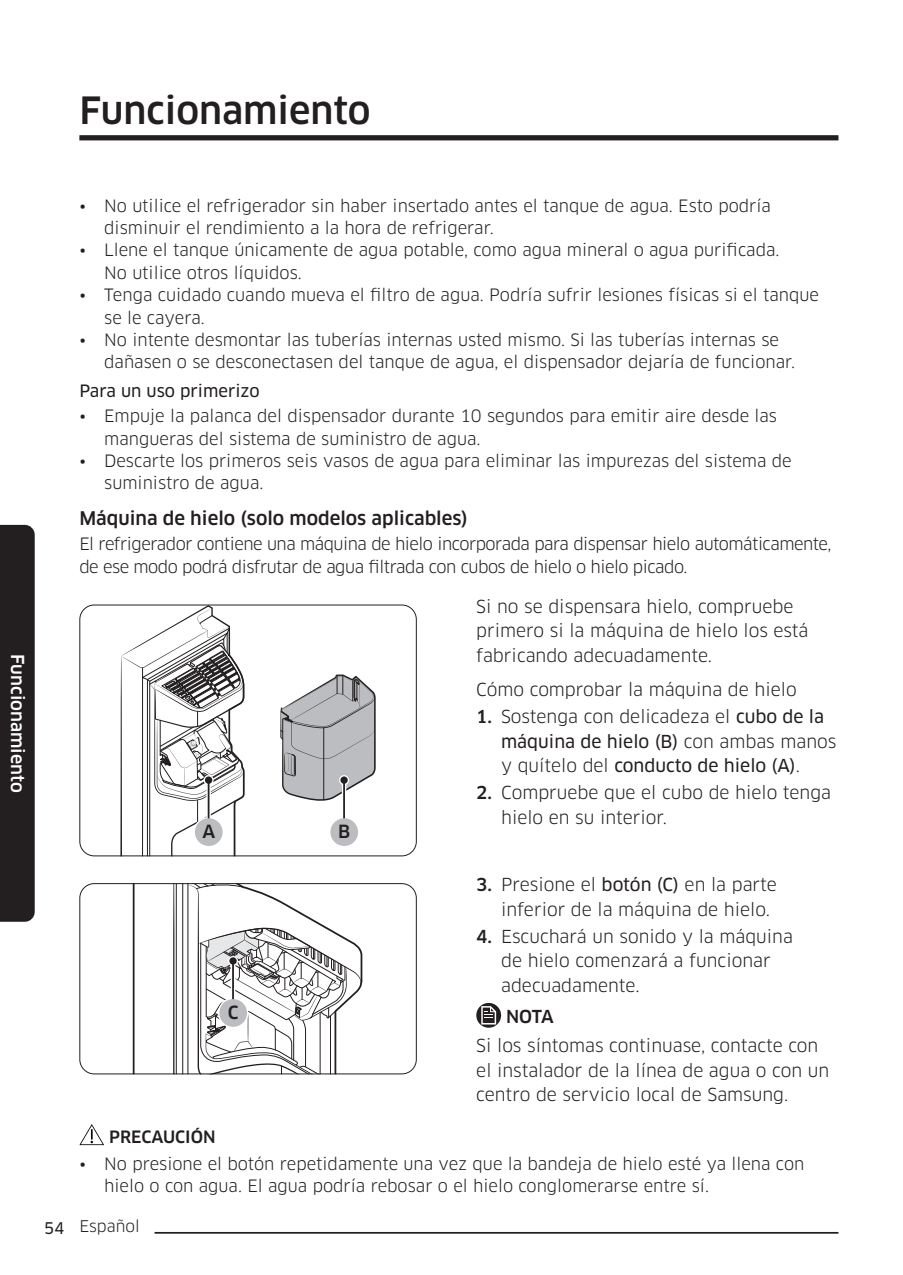
<style>
.page{position:relative;width:903px;height:1275px;background:#fff}
.page>*{position:absolute;margin:0;border:0;box-sizing:border-box;transform-origin:0 0}
.t1{font:500 36.75px "Samsung Clan Pro";color:#231f20}
.t2{font:500 18.38px "Samsung Clan Pro";color:#231f20}
.t3{font:500 17.68px "Samsung Clan Pro";color:#231f20}
.P_Split{font:17.5px/24.5px "Samsung Clan Pro";color:#231f20}
.Sidebar{font:500 17.5px "Samsung Clan Pro";color:#fff}
.DL_DT_Icon{font:500 17.5px "Samsung Clan Pro";color:#231f20}
.t4{font:16.62px/22.4px "Samsung Clan Pro";color:#231f20}
.t5{font:16.62px/22.4px "Samsung Clan Pro";letter-spacing:-.03em;color:#231f20}
.t6{font:16.62px "Samsung Clan Pro News";color:#231f20}
.DL_DT_Icon-2{font:500 16.62px "Samsung Clan Pro";color:#231f20}
.t7{font:15.75px "Samsung Clan Pro";color:#231f20}
.s1{font-weight:500}
.s2{font-family:"Samsung Clan Pro News"}
</style>
<div class="page">
<div style="left:79px;top:135px;width:759px;height:5px;background:#231f20"></div>
<hr style="left:79px;top:1232px;width:759px;height:2px;background:#231f20">
<div style="left:64px;top:1217px;width:91px;height:17px;background:#fff"></div>
<svg style="left:120px;top:607px;width:125px;height:247px"></svg>
<svg style="left:280px;top:674px;width:96px;height:127px"></svg>
<div style="left:194px;top:817px;width:30px;height:30px;border:3px solid #fff;border-radius:50%"></div>
<svg style="left:206px;top:784px;width:5px;height:34px"></svg>
<svg style="left:204px;top:775px;width:10px;height:10px"></svg>
<hr style="left:208px;top:780px;width:1px;height:47px;background:#231f20">
<div style="left:205px;top:776px;width:7px;height:8px;background:#231f20;border-radius:50%"></div>
<div style="left:195px;top:818px;width:28px;height:28px;background:#bcbdc0;border-radius:50%"></div>
<div style="left:329px;top:817px;width:30px;height:30px;border:3px solid #fff;border-radius:50%"></div>
<hr style="left:342px;top:780px;width:4px;height:47px;background:#fff">
<svg style="left:339px;top:775px;width:10px;height:10px"></svg>
<hr style="left:343px;top:780px;width:2px;height:47px;background:#231f20">
<div style="left:340px;top:776px;width:8px;height:8px;background:#231f20;border-radius:50%"></div>
<div style="left:330px;top:818px;width:28px;height:28px;background:#bcbdc0;border-radius:50%"></div>
<div style="left:79px;top:605px;width:338px;height:251px;border:1px solid #231f20;border-radius:14px"></div>
<svg style="left:132px;top:885px;width:231px;height:187px"></svg>
<div style="left:218px;top:998px;width:30px;height:30px;border:3px solid #fff;border-radius:50%"></div>
<hr style="left:231px;top:961px;width:4px;height:47px;background:#fff">
<svg style="left:228px;top:956px;width:10px;height:10px"></svg>
<hr style="left:232px;top:961px;width:2px;height:47px;background:#231f20">
<div style="left:229px;top:957px;width:8px;height:8px;background:#231f20;border-radius:50%"></div>
<div style="left:219px;top:999px;width:28px;height:28px;background:#bcbdc0;border-radius:50%"></div>
<div style="left:79px;top:883px;width:338px;height:191px;border:1px solid #231f20;border-radius:14px"></div>
<svg style="left:476px;top:1003px;width:25px;height:25px"></svg>
<svg style="left:481px;top:1006px;width:15px;height:18px"></svg>
<svg style="left:79px;top:1124px;width:25px;height:21px"></svg>
<div style="left:0;top:525px;width:35px;height:397px;background:#231f20"></div>
<h1 class="t1" style="left:79px;top:89px;width:293px">Funcionamiento</h1>
<p class="Sidebar" style="left:28px;top:654px;width:140px;rotate:90deg">Funcionamiento</p>
<p class="t4" style="left:104px;top:194px;width:668px;text-indent:-25px">• No utilice el refrigerador sin haber insertado antes el tanque de agua. Esto podría disminuir el rendimiento a la hora de refrigerar.</p>
<p class="t4" style="left:104px;top:239px;width:677px;text-indent:-25px">• Llene el tanque únicamente de agua potable, como agua mineral o agua purificada.<br>No utilice otros líquidos.</p>
<p class="t4" style="left:104px;top:284px;width:716px;text-indent:-25px">• Tenga cuidado cuando mueva el filtro de agua. Podría sufrir lesiones físicas si el tanque se le cayera.</p>
<p class="t4" style="left:104px;top:329px;width:692px;text-indent:-25px">• No intente desmontar las tuberías internas usted mismo. Si las tuberías internas se dañasen o se desconectasen del tanque de agua, el dispensador dejaría de funcionar.</p>
<h4 class="t6" style="left:79px;top:381px;width:182px">Para un uso primerizo</h4>
<p class="t4" style="left:104px;top:405px;width:674px;text-indent:-25px">• Empuje la palanca del dispensador durante 10 segundos para emitir aire desde las mangueras del sistema de suministro de agua.</p>
<p class="t4" style="left:104px;top:450px;width:689px;text-indent:-25px">• Descarte los primeros seis vasos de agua para eliminar las impurezas del sistema de suministro de agua.</p>
<h3 class="t2" style="left:79px;top:508px;width:390px">Máquina de hielo (solo modelos aplicables)</h3>
<p class="t5" style="left:79px;top:533px;width:753px">El refrigerador contiene una máquina de hielo incorporada para dispensar hielo automáticamente, de ese modo podrá disfrutar de agua filtrada con cubos de hielo o hielo picado.</p>
<p class="t3" style="left:202px;top:821px;width:14px">A</p>
<p class="t3" style="left:338px;top:821px;width:14px">B</p>
<p class="t3" style="left:228px;top:1002px;width:12px">C</p>
<p class="P_Split" style="left:476px;top:594px;width:334px">Si no se dispensara hielo, compruebe primero si la máquina de hielo los está fabricando adecuadamente.</p>
<p class="P_Split" style="left:476px;top:678px;width:322px">Cómo comprobar la máquina de hielo</p>
<p class="P_Split" style="left:501px;top:705px;width:337px;text-indent:-25px"><span class="s1">1.</span> Sostenga con delicadeza el <span class="s2">cubo de la máquina de hielo (B)</span> con ambas manos y quítelo del <span class="s2">conducto de hielo (A)</span>.</p>
<p class="P_Split" style="left:501px;top:781px;width:332px;text-indent:-25px"><span class="s1">2.</span> Compruebe que el cubo de hielo tenga hielo en su interior.</p>
<p class="P_Split" style="left:501px;top:873px;width:277px;text-indent:-25px"><span class="s1">3.</span> Presione el <span class="s2">botón (C)</span> en la parte inferior de la máquina de hielo.</p>
<p class="P_Split" style="left:501px;top:924px;width:293px;text-indent:-25px"><span class="s1">4.</span> Escuchará un sonido y la máquina de hielo comenzará a funcionar adecuadamente.</p>
<p class="DL_DT_Icon" style="left:506px;top:1006px;width:49px">NOTA</p>
<p class="P_Split" style="left:476px;top:1033px;width:354px">Si los síntomas continuase, contacte con el instalador de la línea de agua o con un centro de servicio local de Samsung.</p>
<p class="DL_DT_Icon-2" style="left:109px;top:1127px;width:108px">PRECAUCIÓN</p>
<p class="t4" style="left:104px;top:1153px;width:702px;text-indent:-25px">• No presione el botón repetidamente una vez que la bandeja de hielo esté ya llena con hielo o con agua. El agua podría rebosar o el hielo conglomerarse entre sí.</p>
<p class="t7" style="left:44px;top:1216px;width:97px"><span class="s2">54</span> Español</p>
</div>
